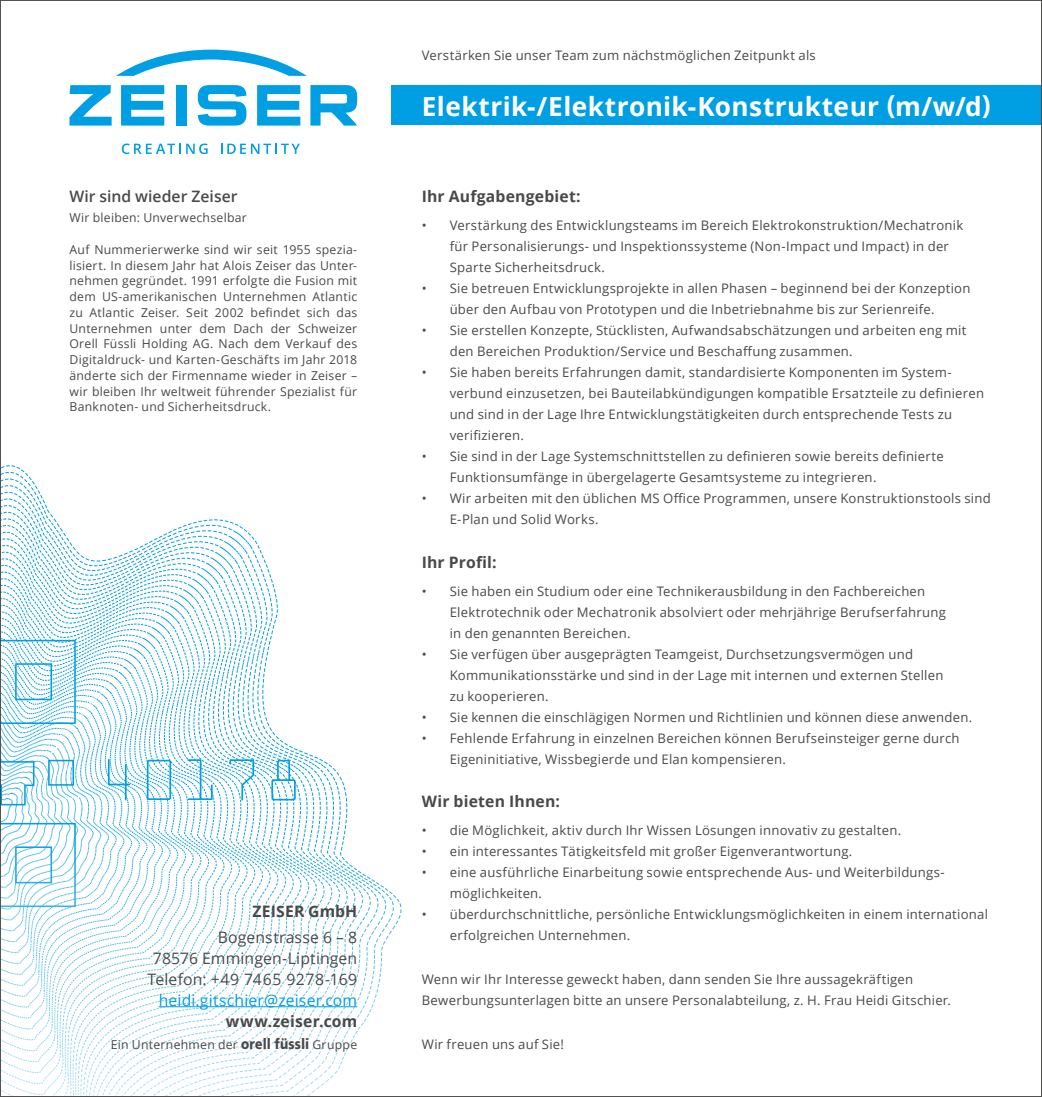
<style>
.page{position:relative;width:1042px;height:1097px;background:#fff}
.page>*{position:absolute;margin:0;border:0;box-sizing:border-box;transform-origin:0 0}
.t1{font:700 26.25px "Open Sans";letter-spacing:.015em;color:#fff}
.t2{font:700 15.75px "Open Sans";letter-spacing:.01em;color:#494948}
.t3{font:15.75px/21px "Open Sans";letter-spacing:.01em;color:#494948;text-align:right}
.t4{font:15.75px "Open Sans";letter-spacing:.01em;color:#009ee3}
.t5{font:600 15.75px "Open Sans";letter-spacing:.005em;color:#494948}
.t6{font:13.12px/21px "Open Sans";letter-spacing:.02em;color:#494948}
.t7{font:12.25px/15.8px "Open Sans";letter-spacing:.02em;color:#494948;text-align:justify}
.s1{font-family:"Frutiger LT Std";font-weight:900;font-size:14.7px}
</style>
<div class="page">
<svg style="left:0;top:465px;width:402px;height:632px"></svg>
<svg style="left:116px;top:50px;width:191px;height:26px"></svg>
<svg style="left:310px;top:85px;width:47px;height:41px"></svg>
<svg style="left:69px;top:85px;width:43px;height:41px"></svg>
<svg style="left:197px;top:85px;width:50px;height:41px"></svg>
<div style="left:177px;top:85px;width:10px;height:41px;background:#009ee3"></div>
<svg style="left:121px;top:85px;width:43px;height:41px"></svg>
<svg style="left:257px;top:85px;width:43px;height:41px"></svg>
<svg style="left:122px;top:143px;width:86px;height:11px"></svg>
<svg style="left:221px;top:144px;width:79px;height:10px"></svg>
<div style="left:392px;top:85px;width:650px;height:40px;background:#009ee3"></div>
<svg style="left:2px;top:828px;width:400px;height:266px"></svg>
<hr style="left:159px;top:1006px;width:198px;height:1px;background:#009ee3">
<p class="t5" style="left:69px;top:185px;width:170px">Wir sind wieder Zeiser</p>
<p class="t7" style="left:69px;top:209px;width:179px">Wir bleiben: Unverwechselbar</p>
<p class="t7" style="left:69px;top:241px;width:289px">Auf Nummerierwerke sind wir seit 1955 spezia&shy;lisiert. In diesem Jahr hat Alois Zeiser das Unter&shy;nehmen gegründet. 1991 erfolgte die Fusion mit dem US-amerikanischen Unternehmen Atlantic zu Atlantic Zeiser. Seit 2002 befindet sich das Unternehmen unter dem Dach der Schweizer Orell Füssli Holding AG. Nach dem Verkauf des Digitaldruck- und Karten-Geschäfts im Jahr 2018 änderte sich der Firmenname wieder in Zeiser – wir bleiben Ihr weltweit führender Spezialist für Banknoten- und Sicherheitsdruck.</p>
<p class="t2" style="left:253px;top:899px;width:106px">ZEISER GmbH</p>
<p class="t3" style="left:148px;top:925px;width:211px">Bogenstrasse 6 – 8<br>78576 Emmingen-Liptingen<br>Telefon: +49 7465 9278-169</p>
<p class="t4" style="left:159px;top:988px;width:200px">heidi.gitschier@zeiser.com</p>
<p class="t2" style="left:226px;top:1009px;width:133px">www.zeiser.com</p>
<p class="t7" style="left:111px;top:1036px;width:248px">Ein Unternehmen der <span class="s1">orell füssli</span> Gruppe</p>
<p class="t6" style="left:422px;top:44px;width:396px">Verstärken Sie unser Team zum nächstmöglichen Zeitpunkt als</p>
<h1 class="t1" style="left:422px;top:88px;width:570px">Elektrik-/Elektronik-Konstrukteur (m/w/d)</h1>
<p class="t2" style="left:422px;top:185px;width:160px">Ihr Aufgabengebiet:</p>
<p class="t6" style="left:450px;top:214px;width:515px;text-indent:-28px">• Verstärkung des Entwicklungsteams im Bereich Elektrokonstruktion/Mechatronik für Personalisierungs- und Inspektionssysteme (Non-Impact und Impact) in der<br>Sparte Sicherheitsdruck.</p>
<p class="t6" style="left:422px;top:277px;width:550px;text-align:center">• Sie betreuen Entwicklungsprojekte in allen Phasen – beginnend bei der Konzeption über den Aufbau von Prototypen und die Inbetriebnahme bis zur Serienreife.</p>
<p class="t6" style="left:450px;top:319px;width:518px;text-indent:-28px">• Sie erstellen Konzepte, Stücklisten, Aufwandsabschätzungen und arbeiten eng mit den Bereichen Produktion/Service und Beschaffung zusammen.</p>
<p class="t6" style="left:450px;top:361px;width:536px;text-indent:-28px">• Sie haben bereits Erfahrungen damit, standardisierte Komponenten im System&shy;verbund einzusetzen, bei Bauteilabkündigungen kompatible Ersatzteile zu definieren und sind in der Lage Ihre Entwicklungstätigkeiten durch entsprechende Tests zu verifizieren.</p>
<p class="t6" style="left:450px;top:445px;width:495px;text-indent:-28px">• Sie sind in der Lage Systemschnittstellen zu definieren sowie bereits definierte<br>Funktionsumfänge in übergelagerte Gesamtsysteme zu integrieren.</p>
<p class="t6" style="left:450px;top:487px;width:543px;text-indent:-28px">• Wir arbeiten mit den üblichen MS Office Programmen, unsere Konstruktionstools sind<br>E-Plan und Solid Works.</p>
<p class="t2" style="left:422px;top:550px;width:76px">Ihr Profil:</p>
<p class="t6" style="left:450px;top:580px;width:498px;text-indent:-28px">• Sie haben ein Studium oder eine Technikerausbildung in den Fachbereichen<br>Elektrotechnik oder Mechatronik absolviert oder mehrjährige Berufserfahrung in den genannten Bereichen.</p>
<p class="t6" style="left:450px;top:643px;width:495px;text-indent:-28px">• Sie verfügen über ausgeprägten Teamgeist, Durchsetzungsvermögen und<br>Kommunikationsstärke und sind in der Lage mit internen und externen Stellen zu kooperieren.</p>
<p class="t6" style="left:422px;top:706px;width:552px">• Sie kennen die einschlägigen Normen und Richtlinien und können diese anwenden.</p>
<p class="t6" style="left:450px;top:727px;width:511px;text-indent:-28px">• Fehlende Erfahrung in einzelnen Bereichen können Berufseinsteiger gerne durch<br>Eigeninitiative, Wissbegierde und Elan kompensieren.</p>
<p class="t2" style="left:422px;top:790px;width:140px">Wir bieten Ihnen:</p>
<p class="t6" style="left:422px;top:819px;width:481px">• die Möglichkeit, aktiv durch Ihr Wissen Lösungen innovativ zu gestalten.</p>
<p class="t6" style="left:422px;top:840px;width:432px">• ein interessantes Tätigkeitsfeld mit großer Eigenverantwortung.</p>
<p class="t6" style="left:450px;top:861px;width:496px;text-indent:-28px">• eine ausführliche Einarbeitung sowie entsprechende Aus- und Weiterbildungs&shy;möglichkeiten.</p>
<p class="t6" style="left:450px;top:903px;width:540px;text-indent:-28px">• überdurchschnittliche, persönliche Entwicklungsmöglichkeiten in einem international erfolgreichen Unternehmen.</p>
<p class="t6" style="left:422px;top:968px;width:531px">Wenn wir Ihr Interesse geweckt haben, dann senden Sie Ihre aussagekräftigen<br>Bewerbungsunterlagen bitte an unsere Personalabteilung, z. H. Frau Heidi Gitschier.</p>
<p class="t6" style="left:422px;top:1033px;width:144px">Wir freuen uns auf Sie!</p>
</div>
